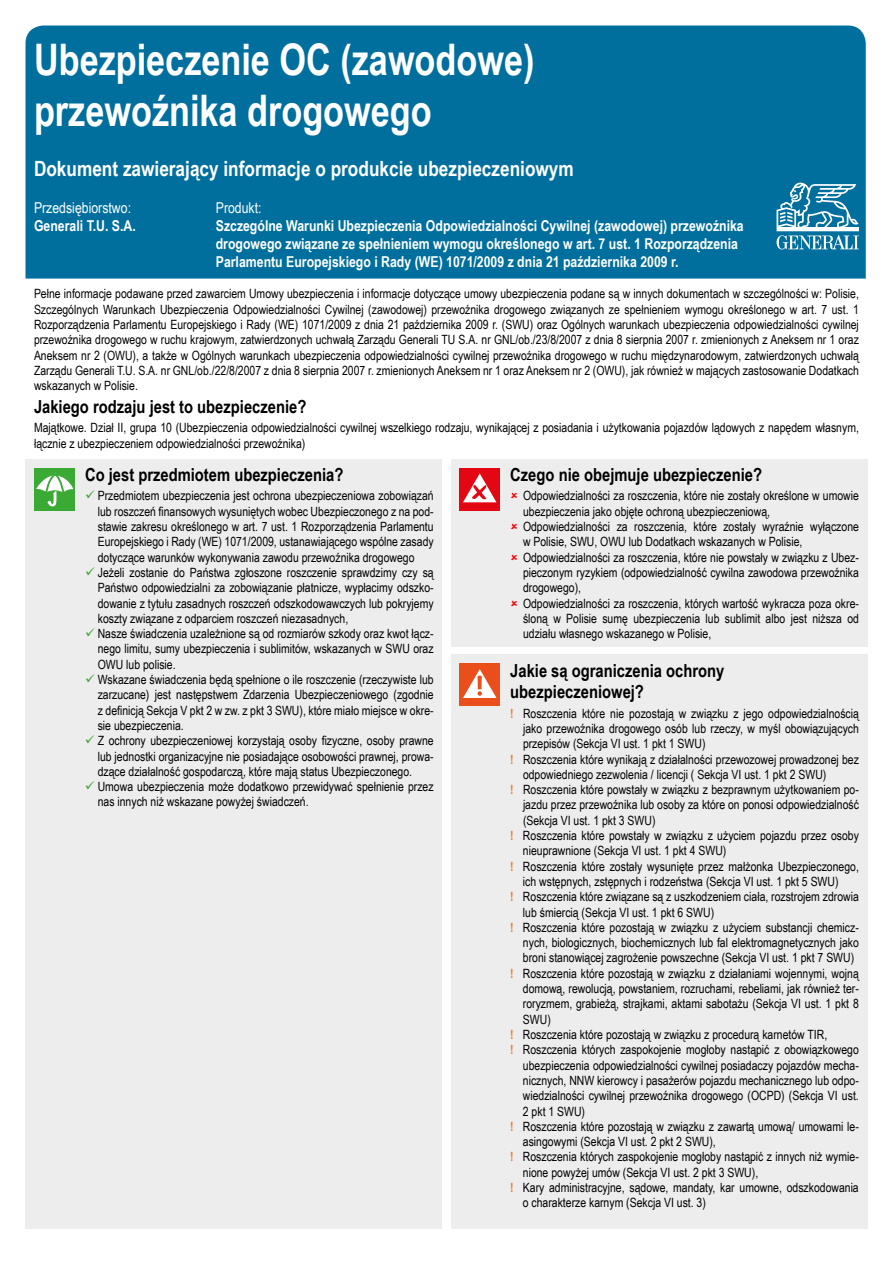
<style>
.page{position:relative;width:893px;height:1263px;background:#fff}
.page>*{position:absolute;margin:0;border:0;box-sizing:border-box;transform-origin:0 0}
.t1{font:700 43.5px/51px "Arial Narrow";color:#fff;scale:.96 1}
.t2{font:700 21px "Arial Narrow";color:#fff}
.t3{font:700 18px/21.6px "Arial Narrow";color:#000}
.t4{font:700 15px/18px "Arial Narrow";color:#fff}
.t5{font:15px "Arial Narrow";color:#fff}
.t6{font:12.75px/15.3px "Arial Narrow";color:#000}
.s1{font-weight:700;color:#ed7d31}
</style>
<div class="page">
<div style="left:26px;top:26px;width:840px;height:253px;background:#006f9e"></div>
<div style="left:26px;top:459px;width:416px;height:770px;background:#ededed"></div>
<div style="left:451px;top:459px;width:416px;height:187px;background:#ededed"></div>
<div style="left:451px;top:655px;width:416px;height:574px;background:#ededed"></div>
<div style="left:34px;top:468px;width:41px;height:42px;background:#3aaa35"></div>
<svg style="left:36px;top:471px;width:38px;height:35px"></svg>
<div style="left:459px;top:468px;width:41px;height:42px;background:#e30613"></div>
<svg style="left:463px;top:473px;width:33px;height:29px"></svg>
<div style="left:459px;top:663px;width:41px;height:43px;background:#e94e1b"></div>
<svg style="left:463px;top:669px;width:33px;height:29px"></svg>
<svg style="left:776px;top:182px;width:83px;height:67px"></svg>
<h1 class="t1" style="left:34px;top:32px;width:523px">Ubezpieczenie OC (zawodowe) przewoźnika drogowego</h1>
<h2 class="t2" style="left:34px;top:152px;width:541px">Dokument zawierający informacje o produkcie ubezpieczeniowym</h2>
<p class="t5" style="left:216px;top:197px;width:47px">Produkt:</p>
<p class="t4" style="left:216px;top:216px;width:529px">Szczególne Warunki Ubezpieczenia Odpowiedzialności Cywilnej (zawodowej) przewoźnika drogowego związane ze spełnieniem wymogu określonego w art. 7 ust. 1 Rozporządzenia<br>Parlamentu Europejskiego i Rady (WE) 1071/2009 z dnia 21 października 2009 r.</p>
<p class="t6" style="left:34px;top:286px;width:826px;text-align:justify">Pełne informacje podawane przed zawarciem Umowy ubezpieczenia i informacje dotyczące umowy ubezpieczenia podane są w innych dokumentach w szczególności w: Polisie, Szczególnych Warunkach Ubezpieczenia Odpowiedzialności Cywilnej (zawodowej) przewoźnika drogowego związanych ze spełnieniem wymogu określonego w art. 7 ust. 1<br>Rozporządzenia Parlamentu Europejskiego i Rady (WE) 1071/2009 z dnia 21 października 2009 r. (SWU) oraz Ogólnych warunkach ubezpieczenia odpowiedzialności cywilnej przewoźnika drogowego w ruchu krajowym, zatwierdzonych uchwałą Zarządu Generali TU S.A. nr GNL/ob./23/8/2007 z dnia 8 sierpnia 2007 r. zmienionych z Aneksem nr 1 oraz Aneksem nr 2 (OWU), a także w Ogólnych warunkach ubezpieczenia odpowiedzialności cywilnej przewoźnika drogowego w ruchu międzynarodowym, zatwierdzonych uchwałą Zarządu Generali T.U. S.A. nr GNL/ob./22/8/2007 z dnia 8 sierpnia 2007 r. zmienionych Aneksem nr 1 oraz Aneksem nr 2 (OWU), jak również w mających zastosowanie Dodatkach wskazanych w Polisie.</p>
<p class="t5" style="left:34px;top:197px;width:99px">Przedsiębiorstwo:</p>
<p class="t4" style="left:34px;top:216px;width:103px">Generali T.U. S.A.</p>
<h3 class="t3" style="left:34px;top:395px;width:274px">Jakiego rodzaju jest to ubezpieczenie?</h3>
<p class="t6" style="left:34px;top:420px;width:826px">Majątkowe. Dział II, grupa 10 (Ubezpieczenia odpowiedzialności cywilnej wszelkiego rodzaju, wynikającej z posiadania i użytkowania pojazdów lądowych z napędem własnym, łącznie z ubezpieczeniem odpowiedzialności przewoźnika)</p>
<h3 class="t3" style="left:85px;top:463px;width:260px">Co jest przedmiotem ubezpieczenia?</h3>
<p class="t6" style="left:98px;top:488px;width:337px">Przedmiotem ubezpieczenia jest ochrona ubezpieczeniowa zobowiązań lub roszczeń finansowych wysuniętych wobec Ubezpieczonego z na pod&shy;stawie zakresu określonego w art. 7 ust. 1 Rozporządzenia Parlamentu Europejskiego i Rady (WE) 1071/2009, ustanawiającego wspólne zasady dotyczące warunków wykonywania zawodu przewoźnika drogowego Jeżeli zostanie do Państwa zgłoszone roszczenie sprawdzimy czy są Państwo odpowiedzialni za zobowiązanie płatnicze, wypłacimy odszko&shy;dowanie z tytułu zasadnych roszczeń odszkodowawczych lub pokryjemy koszty związane z odparciem roszczeń niezasadnych,<br>Nasze świadczenia uzależnione są od rozmiarów szkody oraz kwot łącz&shy;nego limitu, sumy ubezpieczenia i sublimitów, wskazanych w SWU oraz OWU lub polisie.<br>Wskazane świadczenia będą spełnione o ile roszczenie (rzeczywiste lub zarzucane) jest następstwem Zdarzenia Ubezpieczeniowego (zgodnie z definicją Sekcja V pkt 2 w zw. z pkt 3 SWU), które miało miejsce w okre&shy;sie ubezpieczenia.<br>Z ochrony ubezpieczeniowej korzystają osoby fizyczne, osoby prawne lub jednostki organizacyjne nie posiadające osobowości prawnej, prowa&shy;dzące działalność gospodarczą, które mają status Ubezpieczonego.<br>Umowa ubezpieczenia może dodatkowo przewidywać spełnienie przez nas innych niż wskazane powyżej świadczeń.</p>
<h3 class="t3" style="left:510px;top:463px;width:253px">Czego nie obejmuje ubezpieczenie?</h3>
<p class="t6" style="left:523px;top:488px;width:337px">Odpowiedzialności za roszczenia, które nie zostały określone w umowie ubezpieczenia jako objęte ochroną ubezpieczeniową, Odpowiedzialności za roszczenia, które zostały wyraźnie wyłączone w Polisie, SWU, OWU lub Dodatkach wskazanych w Polisie, Odpowiedzialności za roszczenia, które nie powstały w związku z Ubez&shy;pieczonym ryzykiem (odpowiedzialność cywilna zawodowa przewoźnika drogowego),<br>Odpowiedzialności za roszczenia, których wartość wykracza poza okre&shy;śloną w Polisie sumę ubezpieczenia lub sublimit albo jest niższa od udziału własnego wskazanego w Polisie,</p>
<h3 class="t3" style="left:510px;top:658px;width:216px">Jakie są ograniczenia ochrony ubezpieczeniowej?</h3>
<p class="t6" style="left:510px;top:705px;width:350px"><span class="s1">!</span> Roszczenia które nie pozostają w związku z jego odpowiedzialnością</p>
<p class="t6" style="left:523px;top:720px;width:337px">jako przewoźnika drogowego osób lub rzeczy, w myśl obowiązujących</p>
<p class="t6" style="left:523px;top:736px;width:184px">przepisów (Sekcja VI ust. 1 pkt 1 SWU)</p>
<p class="t6" style="left:510px;top:751px;width:350px"><span class="s1">!</span> Roszczenia które wynikają z działalności przewozowej prowadzonej bez</p>
<p class="t6" style="left:523px;top:766px;width:305px">odpowiedniego zezwolenia / licencji ( Sekcja VI ust. 1 pkt 2 SWU)</p>
<p class="t6" style="left:510px;top:781px;width:350px"><span class="s1">!</span> Roszczenia które powstały w związku z bezprawnym użytkowaniem po-</p>
<p class="t6" style="left:523px;top:797px;width:337px">jazdu przez przewoźnika lub osoby za które on ponosi odpowiedzialność</p>
<p class="t6" style="left:523px;top:812px;width:134px">(Sekcja VI ust. 1 pkt 3 SWU)</p>
<p class="t6" style="left:510px;top:827px;width:350px"><span class="s1">!</span> Roszczenia które powstały w związku z użyciem pojazdu przez osoby</p>
<p class="t6" style="left:523px;top:843px;width:205px">nieuprawnione (Sekcja VI ust. 1 pkt 4 SWU)</p>
<p class="t6" style="left:510px;top:858px;width:350px"><span class="s1">!</span> Roszczenia które zostały wysunięte przez małżonka Ubezpieczonego,</p>
<p class="t6" style="left:523px;top:873px;width:317px">ich wstępnych, zstępnych i rodzeństwa (Sekcja VI ust. 1 pkt 5 SWU)</p>
<p class="t6" style="left:510px;top:889px;width:350px"><span class="s1">!</span> Roszczenia które związane są z uszkodzeniem ciała, rozstrojem zdrowia</p>
<p class="t6" style="left:523px;top:904px;width:193px">lub śmiercią (Sekcja VI ust. 1 pkt 6 SWU)</p>
<p class="t6" style="left:510px;top:919px;width:350px"><span class="s1">!</span> Roszczenia które pozostają w związku z użyciem substancji chemicz-</p>
<p class="t6" style="left:523px;top:934px;width:337px">nych, biologicznych, biochemicznych lub fal elektromagnetycznych jako</p>
<p class="t6" style="left:523px;top:950px;width:333px">broni stanowiącej zagrożenie powszechne (Sekcja VI ust. 1 pkt 7 SWU)</p>
<p class="t6" style="left:510px;top:965px;width:350px"><span class="s1">!</span> Roszczenia które pozostają w związku z działaniami wojennymi, wojną</p>
<p class="t6" style="left:523px;top:980px;width:337px">domową, rewolucją, powstaniem, rozruchami, rebeliami, jak również ter-</p>
<p class="t6" style="left:523px;top:996px;width:337px">roryzmem, grabieżą, strajkami, aktami sabotażu (Sekcja VI ust. 1 pkt 8</p>
<p class="t6" style="left:523px;top:1011px;width:29px">SWU)</p>
<p class="t6" style="left:510px;top:1026px;width:319px"><span class="s1">!</span> Roszczenia które pozostają w związku z procedurą karnetów TIR,</p>
<p class="t6" style="left:510px;top:1042px;width:350px"><span class="s1">!</span> Roszczenia których zaspokojenie mogłoby nastąpić z obowiązkowego</p>
<p class="t6" style="left:523px;top:1057px;width:337px">ubezpieczenia odpowiedzialności cywilnej posiadaczy pojazdów mecha-</p>
<p class="t6" style="left:523px;top:1072px;width:337px">nicznych, NNW kierowcy i pasażerów pojazdu mechanicznego lub odpo-</p>
<p class="t6" style="left:523px;top:1087px;width:337px">wiedzialności cywilnej przewoźnika drogowego (OCPD) (Sekcja VI ust.</p>
<p class="t6" style="left:523px;top:1103px;width:64px">2 pkt 1 SWU)</p>
<p class="t6" style="left:510px;top:1118px;width:350px"><span class="s1">!</span> Roszczenia które pozostają w związku z zawartą umową/ umowami le-</p>
<p class="t6" style="left:523px;top:1133px;width:194px">asingowymi (Sekcja VI ust. 2 pkt 2 SWU),</p>
<p class="t6" style="left:510px;top:1149px;width:350px"><span class="s1">!</span> Roszczenia których zaspokojenie mogłoby nastąpić z innych niż wymie-</p>
<p class="t6" style="left:523px;top:1164px;width:237px">nione powyżej umów (Sekcja VI ust. 2 pkt 3 SWU),</p>
<p class="t6" style="left:510px;top:1179px;width:350px"><span class="s1">!</span> Kary administracyjne, sądowe, mandaty, kar umowne, odszkodowania</p>
<p class="t6" style="left:523px;top:1195px;width:185px">o charakterze karnym (Sekcja VI ust. 3)</p>
</div>
